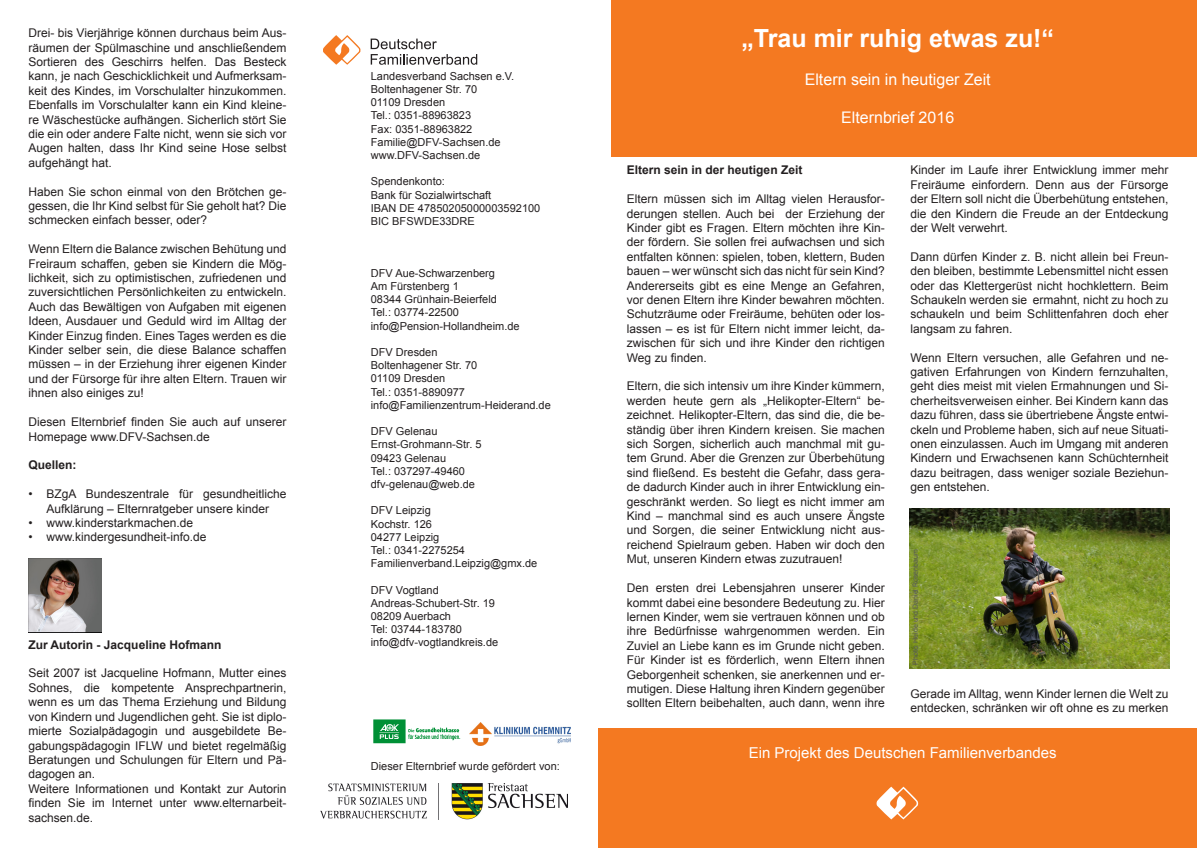
<style>
.page{position:relative;width:1197px;height:848px;background:#fff}
.page>*{position:absolute;margin:0;border:0;box-sizing:border-box;transform-origin:0 0}
.t1{font:700 25px "Arial";color:#fff}
.t2{font:16px "Arial";color:#fff}
.t3{font:15px "Arial";color:#fff}
.t4{font:12px/14.4px "Arial";color:#231f20;text-align:justify}
.t5{font:700 12px "Arial";color:#231f20}
.t6{font:11px/13.2px "Arial";color:#231f20}
.t7{font:7px "Arial";color:#57585a}
</style>
<div class="page">
<div style="left:611px;top:0;width:585px;height:156px;background:#f47921"></div>
<div style="left:598px;top:729px;width:598px;height:119px;background:#f47921"></div>
<svg style="left:876px;top:786px;width:42px;height:33px"></svg>
<img style="left:909px;top:508px;width:260px;height:160px">
<img style="left:373px;top:719px;width:87px;height:25px">
<img style="left:470px;top:722px;width:100px;height:23px">
<img style="left:320px;top:783px;width:247px;height:36px">
<svg style="left:323px;top:35px;width:38px;height:30px"></svg>
<svg style="left:370px;top:39px;width:107px;height:26px"></svg>
<img style="left:28px;top:558px;width:73px;height:74px">
<p class="t4" style="left:28px;top:26px;width:259px">Drei- bis Vierjährige können durchaus beim Aus&shy;räumen der Spülmaschine und anschließendem Sortieren des Geschirrs helfen. Das Besteck kann, je nach Geschicklichkeit und Aufmerksam&shy;keit des Kindes, im Vorschulalter hinzukommen.<br>Ebenfalls im Vorschulalter kann ein Kind kleine&shy;re Wäschestücke aufhängen. Sicherlich stört Sie die ein oder andere Falte nicht, wenn sie sich vor Augen halten, dass Ihr Kind seine Hose selbst aufgehängt hat.</p>
<p class="t4" style="left:28px;top:184px;width:259px">Haben Sie schon einmal von den Brötchen ge&shy;gessen, die Ihr Kind selbst für Sie geholt hat? Die schmecken einfach besser, oder?</p>
<p class="t4" style="left:28px;top:242px;width:259px">Wenn Eltern die Balance zwischen Behütung und Freiraum schaffen, geben sie Kindern die Mög&shy;lichkeit, sich zu optimistischen, zufriedenen und zuversichtlichen Persönlichkeiten zu entwickeln.<br>Auch das Bewältigen von Aufgaben mit eigenen Ideen, Ausdauer und Geduld wird im Alltag der Kinder Einzug finden. Eines Tages werden es die Kinder selber sein, die diese Balance schaffen müssen – in der Erziehung ihrer eigenen Kinder und der Fürsorge für ihre alten Eltern. Trauen wir ihnen also einiges zu!</p>
<p class="t4" style="left:28px;top:415px;width:259px">Diesen Elternbrief finden Sie auch auf unserer<br>Homepage www.DFV-Sachsen.de</p>
<p class="t5" style="left:28px;top:457px;width:50px">Quellen:</p>
<p class="t4" style="left:28px;top:487px;width:259px;text-align:center">• BZgA Bundeszentrale für gesundheitliche<br>Aufklärung – Elternratgeber unsere kinder</p>
<p class="t4" style="left:28px;top:515px;width:166px">• www.kinderstarkmachen.de</p>
<p class="t4" style="left:28px;top:530px;width:180px">• www.kindergesundheit-info.de</p>
<p class="t5" style="left:28px;top:636px;width:194px">Zur Autorin - Jacqueline Hofmann</p>
<p class="t4" style="left:28px;top:666px;width:259px;text-align:left">Seit 2007 ist Jacqueline Hofmann, Mutter eines Sohnes, die kompetente Ansprechpartnerin, wenn es um das Thema Erziehung und Bildung von Kindern und Jugendlichen geht. Sie ist diplo&shy;mierte Sozialpädagogin und ausgebildete Be&shy;gabungspädagogin IFLW und bietet regelmäßig Beratungen und Schulungen für Eltern und Pä&shy;dagogen an.<br>Weitere Informationen und Kontakt zur Autorin finden Sie im Internet unter www.elternarbeit&shy;sachsen.de.</p>
<p class="t6" style="left:371px;top:69px;width:145px">Landesverband Sachsen e.V.<br>Boltenhagener Str. 70<br>01109 Dresden<br>Tel.: 0351-88963823<br>Fax: 0351-88963822<br>Familie@DFV-Sachsen.de www.DFV-Sachsen.de</p>
<p class="t6" style="left:371px;top:175px;width:171px">Spendenkonto:<br>Bank für Sozialwirtschaft<br>IBAN DE 47850205000003592100<br>BIC BFSWDE33DRE</p>
<p class="t6" style="left:371px;top:266px;width:150px">DFV Aue-Schwarzenberg<br>Am Fürstenberg 1<br>08344 Grünhain-Beierfeld<br>Tel.: 03774-22500 info@Pension-Hollandheim.de</p>
<p class="t6" style="left:371px;top:345px;width:181px">DFV Dresden<br>Boltenhagener Str. 70<br>01109 Dresden<br>Tel.: 0351-8890977 info@Familienzentrum-Heiderand.de</p>
<p class="t6" style="left:371px;top:425px;width:112px">DFV Gelenau<br>Ernst-Grohmann-Str. 5<br>09423 Gelenau<br>Tel.: 037297-49460 dfv-gelenau@web.de</p>
<p class="t6" style="left:371px;top:504px;width:168px">DFV Leipzig<br>Kochstr. 126<br>04277 Leipzig<br>Tel.: 0341-2275254<br>Familienverband.Leipzig@gmx.de</p>
<p class="t6" style="left:371px;top:583px;width:129px">DFV Vogtland<br>Andreas-Schubert-Str. 19<br>08209 Auerbach<br>Tel: 03744-183780 info@dfv-vogtlandkreis.de</p>
<p class="t6" style="left:371px;top:759px;width:190px">Dieser Elternbrief wurde gefördert von:</p>
<h1 class="t1" style="left:741px;top:21px;width:314px">„Trau mir ruhig etwas zu!“</h1>
<h2 class="t2" style="left:804px;top:69px;width:187px">Eltern sein in heutiger Zeit</h2>
<h2 class="t2" style="left:841px;top:107px;width:114px">Elternbrief 2016</h2>
<p class="t5" style="left:626px;top:162px;width:177px">Eltern sein in der heutigen Zeit</p>
<p class="t4" style="left:626px;top:192px;width:259px">Eltern müssen sich im Alltag vielen Herausfor&shy;derungen stellen. Auch bei der Erziehung der Kinder gibt es Fragen. Eltern möchten ihre Kin&shy;der fördern. Sie sollen frei aufwachsen und sich entfalten können: spielen, toben, klettern, Buden bauen – wer wünscht sich das nicht für sein Kind?<br>Andererseits gibt es eine Menge an Gefahren, vor denen Eltern ihre Kinder bewahren möchten.<br>Schutzräume oder Freiräume, behüten oder los&shy;lassen – es ist für Eltern nicht immer leicht, da&shy;zwischen für sich und ihre Kinder den richtigen Weg zu finden.</p>
<p class="t4" style="left:626px;top:379px;width:259px">Eltern, die sich intensiv um ihre Kinder kümmern, werden heute gern als „Helikopter-Eltern“ be&shy;zeichnet. Helikopter-Eltern, das sind die, die be&shy;ständig über ihren Kindern kreisen. Sie machen sich Sorgen, sicherlich auch manchmal mit gu&shy;tem Grund. Aber die Grenzen zur Überbehütung sind fließend. Es besteht die Gefahr, dass gera&shy;de dadurch Kinder auch in ihrer Entwicklung ein&shy;geschränkt werden. So liegt es nicht immer am Kind – manchmal sind es auch unsere Ängste und Sorgen, die seiner Entwicklung nicht aus&shy;reichend Spielraum geben. Haben wir doch den Mut, unseren Kindern etwas zuzutrauen!</p>
<p class="t4" style="left:626px;top:581px;width:259px">Den ersten drei Lebensjahren unserer Kinder kommt dabei eine besondere Bedeutung zu. Hier lernen Kinder, wem sie vertrauen können und ob ihre Bedürfnisse wahrgenommen werden. Ein Zuviel an Liebe kann es im Grunde nicht geben.<br>Für Kinder ist es förderlich, wenn Eltern ihnen Geborgenheit schenken, sie anerkennen und er&shy;mutigen. Diese Haltung ihren Kindern gegenüber sollten Eltern beibehalten, auch dann, wenn ihre</p>
<p class="t4" style="left:910px;top:163px;width:259px">Kinder im Laufe ihrer Entwicklung immer mehr Freiräume einfordern. Denn aus der Fürsorge der Eltern soll nicht die Überbehütung entstehen, die den Kindern die Freude an der Entdeckung der Welt verwehrt.</p>
<p class="t4" style="left:910px;top:249px;width:259px">Dann dürfen Kinder z. B. nicht allein bei Freun&shy;den bleiben, bestimmte Lebensmittel nicht essen oder das Klettergerüst nicht hochklettern. Beim Schaukeln werden sie ermahnt, nicht zu hoch zu schaukeln und beim Schlittenfahren doch eher langsam zu fahren.</p>
<p class="t4" style="left:910px;top:350px;width:259px">Wenn Eltern versuchen, alle Gefahren und ne&shy;gativen Erfahrungen von Kindern fernzuhalten, geht dies meist mit vielen Ermahnungen und Si&shy;cherheitsverweisen einher. Bei Kindern kann das dazu führen, dass sie übertriebene Ängste entwi&shy;ckeln und Probleme haben, sich auf neue Situati&shy;onen einzulassen. Auch im Umgang mit anderen Kindern und Erwachsenen kann Schüchternheit dazu beitragen, dass weniger soziale Beziehun&shy;gen entstehen.</p>
<p class="t7" style="left:910px;top:665px;width:117px;rotate:-90deg">Photo: Heide und Daniel Rosenbaum</p>
<p class="t4" style="left:910px;top:686px;width:259px">Gerade im Alltag, wenn Kinder lernen die Welt zu entdecken, schränken wir oft ohne es zu merken</p>
<p class="t3" style="left:748px;top:742px;width:309px">Ein Projekt des Deutschen Familienverbandes</p>
</div>
